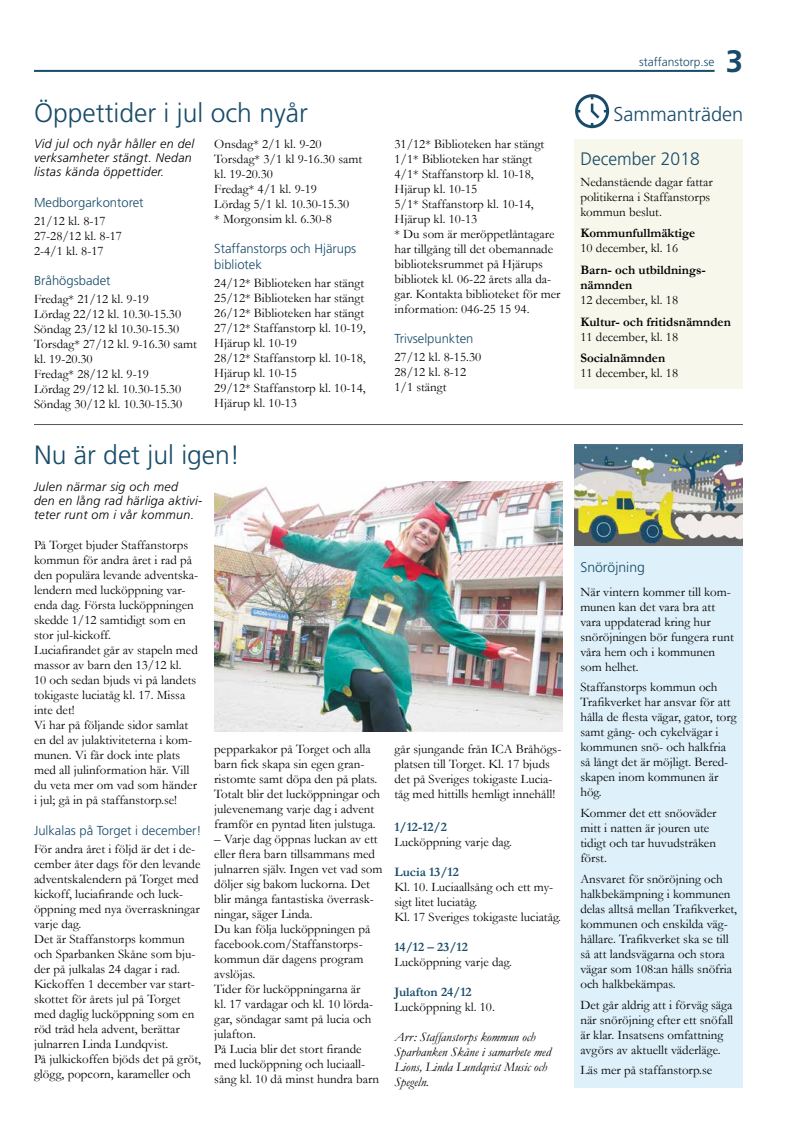
<style>
.page{position:relative;width:794px;height:1126px;background:#fff}
.page>*{position:absolute;margin:0;border:0;box-sizing:border-box;transform-origin:0 0}
.t1{font:700 31px "Frutiger";color:#174b69}
.t2{font:300 26.5px "Frutiger";color:#174b69}
.t3{font:300 20px "Frutiger";color:#174b69}
.t4{font:300 18px "Frutiger";color:#174b69}
.t5{font:300 14px "Frutiger";color:#174b69}
.t6{font:13px/15px "Garamond";color:#000}
.t7{font:300 13px/15.6px "Frutiger";color:#174b69}
.t8{font:italic 13px/15px "Garamond";color:#000}
.t9{font:700 13px/15.6px "Garamond";color:#000}
.t10{font:700 13px "Garamond";color:#174b69}
.t11{font:italic 300 12.5px/14px "Frutiger";letter-spacing:.025em;color:#000}
.t12{font:300 12px "Frutiger";color:#174b69}
</style>
<div class="page">
<hr style="left:34px;top:70px;width:680px;height:2px;background:#174b69">
<div style="left:575px;top:444px;width:168px;height:643px;background:#def0f9"></div>
<div style="left:575px;top:139px;width:168px;height:249px;background:#f7f7ec"></div>
<svg style="left:575px;top:94px;width:34px;height:34px"></svg>
<hr style="left:34px;top:424px;width:709px;height:1px;background:#575756">
<img style="left:214px;top:481px;width:348px;height:250px">
<img style="left:575px;top:444px;width:168px;height:101px">
<h2 class="t2" style="left:34px;top:98px;width:275px">Öppettider i jul och nyår</h2>
<p class="t11" style="left:34px;top:137px;width:162px">Vid jul och nyår håller en del verksamheter stängt. Nedan listas kända öppettider.</p>
<p class="t7" style="left:34px;top:195px;width:111px">Medborgarkontoret</p>
<p class="t6" style="left:34px;top:213px;width:89px">21/12 kl. 8-17<br>27-28/12 kl. 8-17<br>2-4/1 kl. 8-17</p>
<p class="t7" style="left:34px;top:273px;width:78px">Bråhögsbadet</p>
<p class="t6" style="left:34px;top:291px;width:164px">Fredag* 21/12 kl. 9-19<br>Lördag 22/12 kl. 10.30-15.30<br>Söndag 23/12 kl 10.30-15.30<br>Torsdag* 27/12 kl. 9-16.30 samt kl. 19-20.30<br>Fredag* 28/12 kl. 9-19<br>Lördag 29/12 kl. 10.30-15.30<br>Söndag 30/12 kl. 10.30-15.30</p>
<p class="t6" style="left:214px;top:136px;width:149px">Onsdag* 2/1 kl. 9-20<br>Torsdag* 3/1 kl 9-16.30 samt kl. 19-20.30<br>Fredag* 4/1 kl. 9-19<br>Lördag 5/1 kl. 10.30-15.30<br>* Morgonsim kl. 6.30-8</p>
<p class="t7" style="left:214px;top:241px;width:144px">Staffanstorps och Hjärups bibliotek</p>
<p class="t6" style="left:214px;top:275px;width:153px">24/12* Biblioteken har stängt<br>25/12* Biblioteken har stängt<br>26/12* Biblioteken har stängt<br>27/12* Staffanstorp kl. 10-19,<br>Hjärup kl. 10-19<br>28/12* Staffanstorp kl. 10-18,<br>Hjärup kl. 10-15<br>29/12* Staffanstorp kl. 10-14,<br>Hjärup kl. 10-13</p>
<p class="t6" style="left:394px;top:136px;width:168px">31/12* Biblioteken har stängt<br>1/1* Biblioteken har stängt<br>4/1* Staffanstorp kl. 10-18,<br>Hjärup kl. 10-15<br>5/1* Staffanstorp kl. 10-14,<br>Hjärup kl. 10-13<br>* Du som är meröppetlåntagare har tillgång till det obemannade biblioteksrummet på Hjärups bibliotek kl. 06-22 årets alla da&shy;gar. Kontakta biblioteket för mer information: 046-25 15 94.</p>
<p class="t7" style="left:394px;top:331px;width:80px">Trivselpunkten</p>
<p class="t6" style="left:394px;top:349px;width:88px">27/12 kl. 8-15.30<br>28/12 kl. 8-12<br>1/1 stängt</p>
<h2 class="t2" style="left:34px;top:440px;width:208px">Nu är det jul igen!</h2>
<p class="t11" style="left:34px;top:479px;width:170px">Julen närmar sig och med<br>den en lång rad härliga aktivi&shy;teter runt om i vår kommun.</p>
<p class="t6" style="left:34px;top:537px;width:166px">På Torget bjuder Staffanstorps kommun för andra året i rad på den populära levande adventska&shy;lendern med lucköppning var&shy;enda dag. Första lucköppningen skedde 1/12 samtidigt som en stor jul-kickoff.<br>Luciafirandet går av stapeln med massor av barn den 13/12 kl.<br>10 och sedan bjuds vi på landets tokigaste luciatåg kl. 17. Missa inte det!<br>Vi har på följande sidor samlat en del av julaktiviteterna i kom&shy;munen. Vi får dock inte plats med all julinformation här. Vill du veta mer om vad som händer i jul; gå in på staffanstorp.se!</p>
<p class="t7" style="left:34px;top:822px;width:169px">Julkalas på Torget i december!</p>
<p class="t6" style="left:34px;top:840px;width:168px">För andra året i följd är det i de&shy;cember åter dags för den levande adventskalendern på Torget med kickoff, luciafirande och luck&shy;öppning med nya överraskningar varje dag.<br>Det är Staffanstorps kommun och Sparbanken Skåne som bju&shy;der på julkalas 24 dagar i rad.<br>Kickoffen 1 december var start&shy;skottet för årets jul på Torget med daglig lucköppning som en röd tråd hela advent, berättar julnarren Linda Lundqvist.<br>På julkickoffen bjöds det på gröt, glögg, popcorn, karameller och</p>
<p class="t6" style="left:214px;top:740px;width:167px">pepparkakor på Torget och alla barn fick skapa sin egen gran&shy;ristomte samt döpa den på plats.<br>Totalt blir det lucköppningar och julevenemang varje dag i advent framför en pyntad liten julstuga.</p>
<p class="t6" style="left:214px;top:830px;width:170px">– Varje dag öppnas luckan av ett eller flera barn tillsammans med julnarren själv. Ingen vet vad som döljer sig bakom luckorna. Det blir många fantastiska överrask&shy;ningar, säger Linda.<br>Du kan följa lucköppningen på facebook.com/Staffanstorps&shy;kommun där dagens program avslöjas.<br>Tider för lucköppningarna är<br>kl. 17 vardagar och kl. 10 lörda&shy;gar, söndagar samt på lucia och julafton.<br>På Lucia blir det stort firande med lucköppning och luciaall&shy;sång kl. 10 då minst hundra barn</p>
<p class="t6" style="left:394px;top:740px;width:168px">går sjungande från ICA Bråhögs&shy;platsen till Torget. Kl. 17 bjuds det på Sveriges tokigaste Lucia&shy;tåg med hittills hemligt innehåll!</p>
<p class="t10" style="left:394px;top:818px;width:54px">1/12-12/2</p>
<p class="t6" style="left:394px;top:834px;width:119px">Lucköppning varje dag.</p>
<p class="t10" style="left:394px;top:863px;width:66px">Lucia 13/12</p>
<p class="t6" style="left:394px;top:879px;width:168px">Kl. 10. Luciaallsång och ett my&shy;sigt litet luciatåg.<br>Kl. 17 Sveriges tokigaste luciatåg.</p>
<p class="t10" style="left:394px;top:938px;width:75px">14/12 – 23/12</p>
<p class="t6" style="left:394px;top:954px;width:119px">Lucköppning varje dag.</p>
<p class="t10" style="left:394px;top:983px;width:79px">Julafton 24/12</p>
<p class="t6" style="left:394px;top:999px;width:102px">Lucköppning kl. 10.</p>
<p class="t8" style="left:394px;top:1029px;width:158px">Arr: Staffanstorps kommun och<br>Sparbanken Skåne i samarbete med<br>Lions, Linda Lundqvist Music och<br>Spegeln.</p>
<p class="t12" style="left:639px;top:55px;width:77px">staffanstorp.se</p>
<h1 class="t1" style="left:725px;top:43px;width:19px">3</h1>
<h3 class="t3" style="left:613px;top:103px;width:131px">Sammanträden</h3>
<h3 class="t4" style="left:580px;top:149px;width:121px">December 2018</h3>
<p class="t6" style="left:580px;top:174px;width:134px">Nedanstående dagar fattar politikerna i Staffanstorps kommun beslut.</p>
<p class="t9" style="left:580px;top:225px;width:116px">Kommunfullmäktige</p>
<p class="t6" style="left:580px;top:240px;width:99px">10 december, kl. 16</p>
<p class="t9" style="left:580px;top:262px;width:127px">Barn- och utbildnings&shy;nämnden</p>
<p class="t6" style="left:580px;top:292px;width:99px">12 december, kl. 18</p>
<p class="t9" style="left:580px;top:313px;width:152px">Kultur- och fritidsnämnden</p>
<p class="t6" style="left:580px;top:328px;width:99px">11 december, kl. 18</p>
<p class="t9" style="left:580px;top:350px;width:86px">Socialnämnden</p>
<p class="t6" style="left:580px;top:365px;width:99px">11 december, kl. 18</p>
<p class="t5" style="left:580px;top:559px;width:66px">Snöröjning</p>
<p class="t6" style="left:580px;top:583px;width:155px">När vintern kommer till kom&shy;munen kan det vara bra att vara uppdaterad kring hur snöröjningen bör fungera runt våra hem och i kommunen som helhet.</p>
<p class="t6" style="left:580px;top:679px;width:158px">Staffanstorps kommun och<br>Trafikverket har ansvar för att hålla de flesta vägar, gator, torg samt gång- och cykelvägar i kommunen snö- och halkfria så långt det är möjligt. Bered&shy;skapen inom kommunen är hög.</p>
<p class="t6" style="left:580px;top:805px;width:138px">Kommer det ett snöoväder mitt i natten är jouren ute tidigt och tar huvudstråken först.</p>
<p class="t6" style="left:580px;top:870px;width:158px">Ansvaret för snöröjning och halkbekämpning i kommunen delas alltså mellan Trafikverket, kommunen och enskilda väg&shy;hållare. Trafikverket ska se till så att landsvägarna och stora vägar som 108:an hålls snöfria och halkbekämpas.</p>
<p class="t6" style="left:580px;top:996px;width:154px">Det går aldrig att i förväg säga när snöröjning efter ett snöfall är klar. Insatsens omfattning avgörs av aktuellt väderläge.</p>
<p class="t6" style="left:580px;top:1062px;width:133px">Läs mer på staffanstorp.se</p>
</div>
